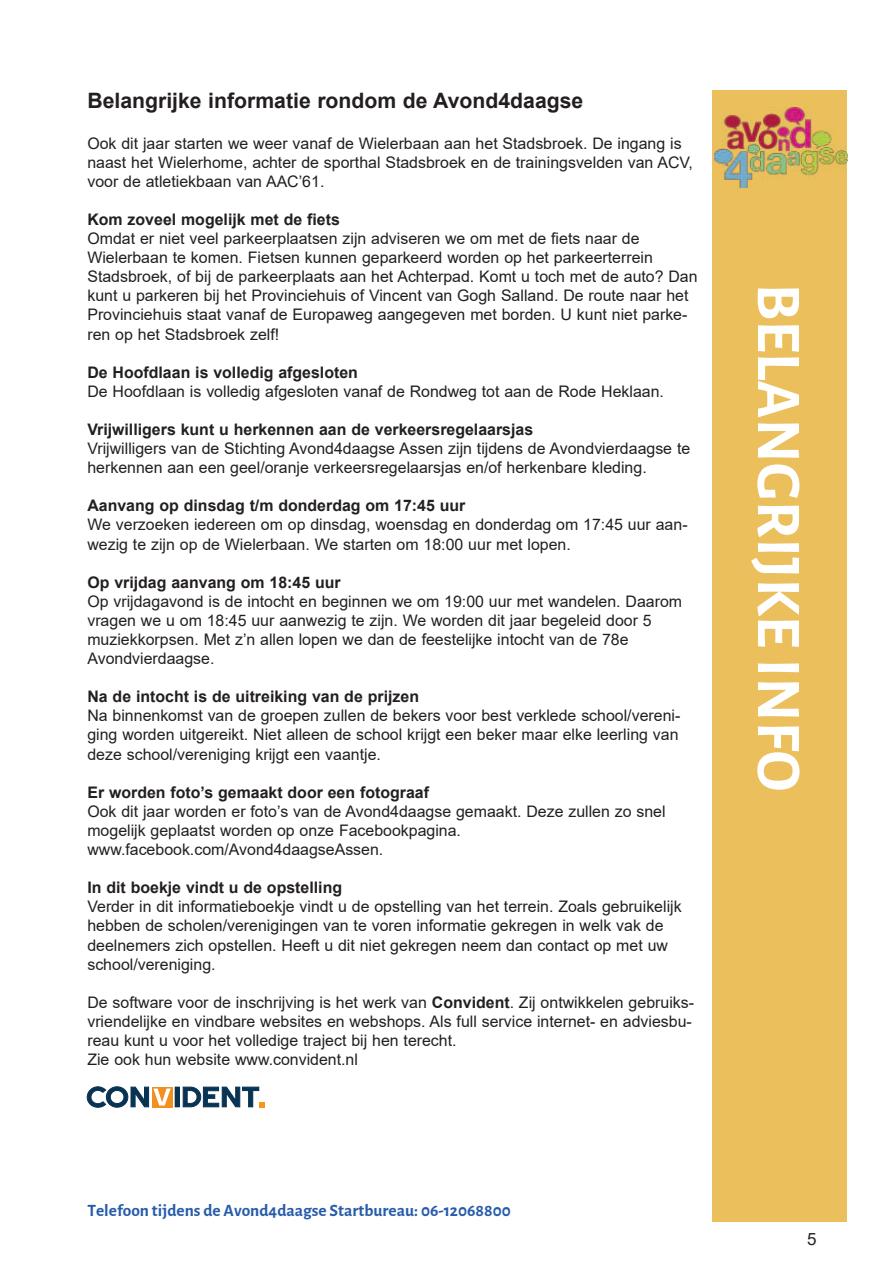
<style>
.page{position:relative;width:893px;height:1263px;background:#fff}
.page>*{position:absolute;margin:0;border:0;box-sizing:border-box;transform-origin:0 0}
.t1{font:700 63.6px "Alegreya Sans";color:#fff}
.t2{font:700 21.15px "Arial";color:#231f20}
.t3{font:700 17.4px "Alegreya Sans";color:#275caa}
.t4{font:16.95px "Arial";color:#231f20}
.t5{font:15.9px/19px "Arial";color:#231f20}
.t6{font:700 15.9px "Arial";color:#231f20}
.s1{font-weight:700}
</style>
<div class="page">
<div style="left:713px;top:90px;width:134px;height:1132px;background:#ebbf5b"></div>
<img style="left:714px;top:107px;width:134px;height:80px">
<div style="left:152px;top:1087px;width:20px;height:20px;background:#f2901f"></div>
<svg style="left:87px;top:1086px;width:84px;height:22px"></svg>
<hr style="left:175px;top:1087px;width:4px;height:20px;background:#083353">
<div style="left:175px;top:1087px;width:5px;height:20px;border:1px solid #083353"></div>
<svg style="left:182px;top:1086px;width:83px;height:22px"></svg>
<h2 class="t2" style="left:87px;top:89px;width:497px">Belangrijke informatie rondom de Avond4daagse</h2>
<p class="t5" style="left:87px;top:134px;width:607px">Ook dit jaar starten we weer vanaf de Wielerbaan aan het Stadsbroek. De ingang is naast het Wielerhome, achter de sporthal Stadsbroek en de trainingsvelden van ACV, voor de atletiekbaan van AAC’61.</p>
<p class="t6" style="left:87px;top:211px;width:254px">Kom zoveel mogelijk met de fiets</p>
<p class="t5" style="left:87px;top:229px;width:612px">Omdat er niet veel parkeerplaatsen zijn adviseren we om met de fiets naar de Wielerbaan te komen. Fietsen kunnen geparkeerd worden op het parkeerterrein Stadsbroek, of bij de parkeerplaats aan het Achterpad. Komt u toch met de auto? Dan kunt u parkeren bij het Provinciehuis of Vincent van Gogh Salland. De route naar het Provinciehuis staat vanaf de Europaweg aangegeven met borden. U kunt niet parke&shy;ren op het Stadsbroek zelf!</p>
<p class="t6" style="left:87px;top:363px;width:272px">De Hoofdlaan is volledig afgesloten</p>
<p class="t5" style="left:87px;top:382px;width:578px">De Hoofdlaan is volledig afgesloten vanaf de Rondweg tot aan de Rode Heklaan.</p>
<p class="t6" style="left:87px;top:421px;width:447px">Vrijwilligers kunt u herkennen aan de verkeersregelaarsjas</p>
<p class="t5" style="left:87px;top:439px;width:604px">Vrijwilligers van de Stichting Avond4daagse Assen zijn tijdens de Avondvierdaagse te herkennen aan een geel/oranje verkeersregelaarsjas en/of herkenbare kleding.</p>
<p class="t6" style="left:87px;top:497px;width:379px">Aanvang op dinsdag t/m donderdag om 17:45 uur</p>
<p class="t5" style="left:87px;top:515px;width:602px">We verzoeken iedereen om op dinsdag, woensdag en donderdag om 17:45 uur aan&shy;wezig te zijn op de Wielerbaan. We starten om 18:00 uur met lopen.</p>
<p class="t6" style="left:87px;top:573px;width:255px">Op vrijdag aanvang om 18:45 uur</p>
<p class="t5" style="left:87px;top:592px;width:596px">Op vrijdagavond is de intocht en beginnen we om 19:00 uur met wandelen. Daarom vragen we u om 18:45 uur aanwezig te zijn. We worden dit jaar begeleid door 5 muziekkorpsen. Met z’n allen lopen we dan de feestelijke intocht van de 78e Avondvierdaagse.</p>
<p class="t6" style="left:87px;top:688px;width:333px">Na de intocht is de uitreiking van de prijzen</p>
<p class="t5" style="left:87px;top:706px;width:594px;text-align:justify">Na binnenkomst van de groepen zullen de bekers voor best verklede school/vereni&shy;ging worden uitgereikt. Niet alleen de school krijgt een beker maar elke leerling van deze school/vereniging krijgt een vaantje.</p>
<p class="t6" style="left:87px;top:783px;width:343px">Er worden foto’s gemaakt door een fotograaf</p>
<p class="t5" style="left:87px;top:802px;width:580px">Ook dit jaar worden er foto’s van de Avond4daagse gemaakt. Deze zullen zo snel mogelijk geplaatst worden op onze Facebookpagina. www.facebook.com/Avond4daagseAssen.</p>
<p class="t6" style="left:87px;top:879px;width:256px">In dit boekje vindt u de opstelling</p>
<p class="t5" style="left:87px;top:897px;width:596px">Verder in dit informatieboekje vindt u de opstelling van het terrein. Zoals gebruikelijk hebben de scholen/verenigingen van te voren informatie gekregen in welk vak de deelnemers zich opstellen. Heeft u dit niet gekregen neem dan contact op met uw school/vereniging.</p>
<p class="t5" style="left:87px;top:993px;width:608px">De software voor de inschrijving is het werk van <span class="s1">Convident</span>. Zij ontwikkelen gebruiks&shy;vriendelijke en vindbare websites en webshops. Als full service internet- en adviesbu&shy;reau kunt u voor het volledige traject bij hen terecht.<br>Zie ook hun website www.convident.nl</p>
<h1 class="t1" style="left:815px;top:283px;width:509px;rotate:90deg">BELANGRIJKE INFO</h1>
<p class="t3" style="left:87px;top:1200px;width:425px">Telefoon tijdens de Avond4daagse Startbureau: 06-12068800</p>
<p class="t4" style="left:807px;top:1230px;width:11px">5</p>
</div>
